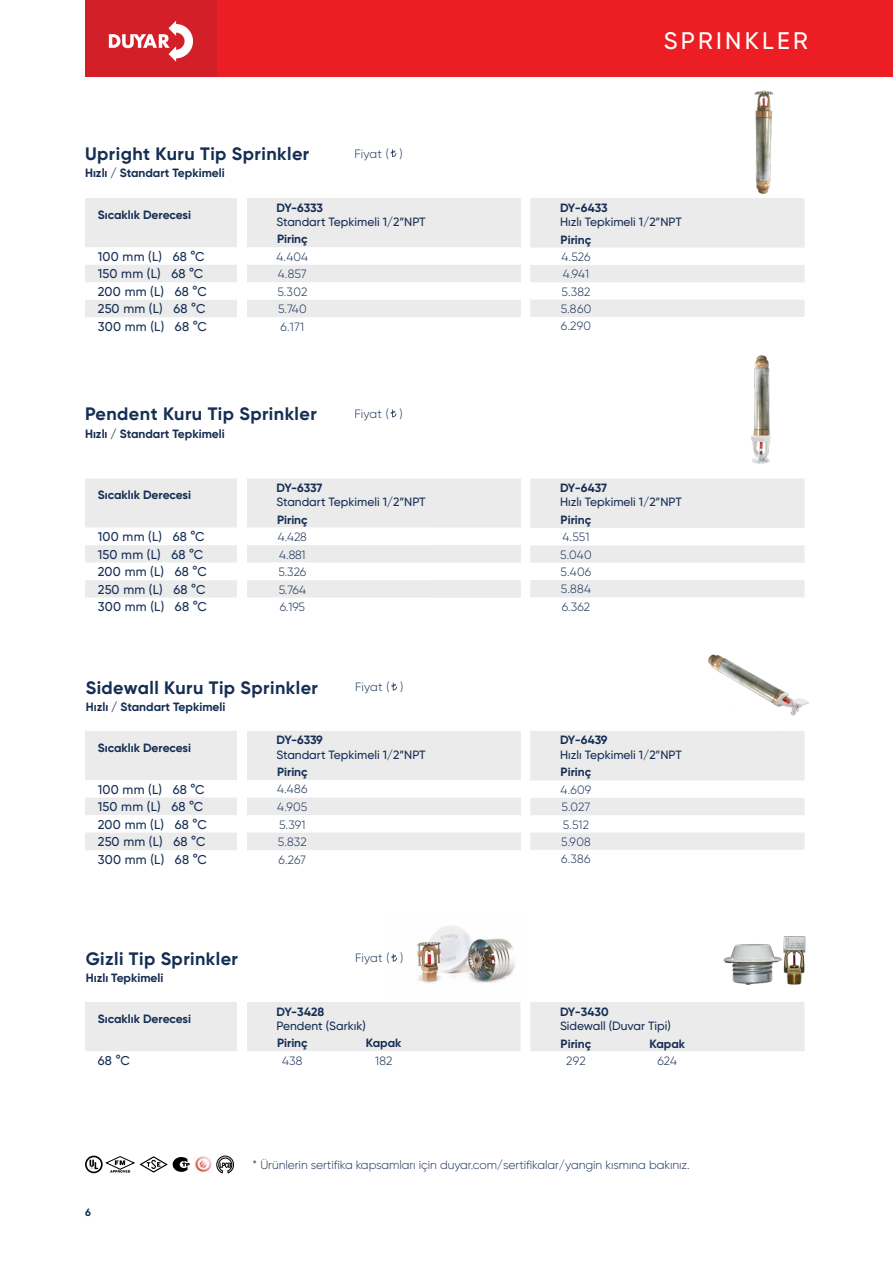
<style>
.page{position:relative;width:893px;height:1263px;background:#fff}
.page>*{position:absolute;margin:0;border:0;box-sizing:border-box;transform-origin:0 0}
.t1{font:500 24px "Gilroy";letter-spacing:.135em;color:#fff}
.t2{font:700 18px "Gilroy";letter-spacing:.025em;color:#152e53}
.t3{font:500 12.75px "Gilroy";letter-spacing:.02em;color:#152e53}
.t4{font:700 12px "Gilroy";color:#152e53}
.t5{font:300 12px/17.4px "Gilroy";letter-spacing:.02em;color:#152e53}
.t6{font:500 12px "Gilroy";color:#152e53}
.t7{font:300 12px "Gilroy";letter-spacing:-.005em;color:#193155}
.t8{font:700 10.5px "Gilroy";color:#152e53}
</style>
<div class="page">
<img style="left:392px;top:926px;width:123px;height:58px">
<div style="left:202px;top:0;width:691px;height:77px;background:#ed1d24"></div>
<div style="left:85px;top:0;width:132px;height:77px;background:#d31f27"></div>
<svg style="left:109px;top:21px;width:84px;height:41px"></svg>
<svg style="left:391px;top:149px;width:5px;height:8px"></svg>
<svg style="left:530px;top:479px;width:274px;height:118px"></svg>
<img style="left:754px;top:90px;width:20px;height:104px">
<svg style="left:85px;top:479px;width:436px;height:119px;background:#ededee"></svg>
<svg style="left:85px;top:528px;width:344px;height:70px"></svg>
<svg style="left:391px;top:683px;width:6px;height:7px"></svg>
<svg style="left:530px;top:731px;width:274px;height:119px"></svg>
<svg style="left:85px;top:731px;width:436px;height:119px;fill:#ebebec"></svg>
<div style="left:237px;top:731px;width:10px;height:132px;background:#fff"></div>
<img style="left:707px;top:654px;width:102px;height:106px">
<svg style="left:391px;top:410px;width:5px;height:7px"></svg>
<svg style="left:530px;top:198px;width:274px;height:119px"></svg>
<svg style="left:85px;top:198px;width:436px;height:119px;fill:#ebebec"></svg>
<div style="left:237px;top:198px;width:10px;height:133px;background:#fff"></div>
<img style="left:751px;top:355px;width:20px;height:109px">
<div style="left:530px;top:1002px;width:274px;height:49px;background:#ebebec"></div>
<img style="left:195px;top:1156px;width:17px;height:17px">
<svg style="left:85px;top:1155px;width:105px;height:18px"></svg>
<svg style="left:217px;top:1156px;width:17px;height:17px"></svg>
<svg style="left:391px;top:954px;width:6px;height:7px"></svg>
<div style="left:85px;top:1002px;width:435px;height:49px;background:#ebebec"></div>
<div style="left:237px;top:1002px;width:10px;height:67px;background:#fff"></div>
<div style="left:237px;top:477px;width:10px;height:133px;background:#fff"></div>
<img style="left:700px;top:936px;width:106px;height:67px">
<h2 class="t2" style="left:85px;top:143px;width:226px">Upright Kuru Tip Sprinkler</h2>
<p class="t4" style="left:85px;top:166px;width:141px">Hızlı / Standart Tepkimeli</p>
<p class="t5" style="left:354px;top:145px;width:50px">Fiyat ( )</p>
<p class="t4" style="left:98px;top:207px;width:95px">Sıcaklık Derecesi</p>
<p class="t4" style="left:276px;top:200px;width:48px">DY-6333</p>
<p class="t6" style="left:276px;top:214px;width:151px">Standart Tepkimeli 1/2”NPT</p>
<p class="t4" style="left:277px;top:232px;width:32px">Pirinç</p>
<p class="t3" style="left:98px;top:249px;width:108px">100 mm (L) 68 °C</p>
<p class="t5" style="left:276px;top:248px;width:33px">4.404</p>
<p class="t3" style="left:98px;top:266px;width:107px">150 mm (L) 68 °C</p>
<p class="t5" style="left:278px;top:265px;width:31px">4.857</p>
<p class="t3" style="left:98px;top:284px;width:110px">200 mm (L) 68 °C</p>
<p class="t5" style="left:277px;top:283px;width:31px">5.302</p>
<p class="t3" style="left:98px;top:301px;width:109px">250 mm (L) 68 °C</p>
<p class="t5" style="left:278px;top:300px;width:30px">5.740</p>
<p class="t3" style="left:98px;top:319px;width:111px">300 mm (L) 68 °C</p>
<p class="t5" style="left:281px;top:318px;width:25px">6.171</p>
<h2 class="t2" style="left:85px;top:403px;width:233px">Pendent Kuru Tip Sprinkler</h2>
<p class="t4" style="left:85px;top:426px;width:141px">Hızlı / Standart Tepkimeli</p>
<p class="t5" style="left:354px;top:405px;width:50px">Fiyat ( )</p>
<p class="t4" style="left:98px;top:487px;width:95px">Sıcaklık Derecesi</p>
<p class="t4" style="left:276px;top:480px;width:48px">DY-6337</p>
<p class="t6" style="left:276px;top:495px;width:151px">Standart Tepkimeli 1/2”NPT</p>
<p class="t4" style="left:277px;top:512px;width:32px">Pirinç</p>
<p class="t3" style="left:98px;top:529px;width:108px">100 mm (L) 68 °C</p>
<p class="t5" style="left:278px;top:528px;width:31px">4.428</p>
<p class="t3" style="left:98px;top:546px;width:107px">150 mm (L) 68 °C</p>
<p class="t5" style="left:279px;top:545px;width:28px">4.881</p>
<p class="t3" style="left:98px;top:564px;width:110px">200 mm (L) 68 °C</p>
<p class="t5" style="left:278px;top:563px;width:29px">5.326</p>
<p class="t3" style="left:98px;top:582px;width:109px">250 mm (L) 68 °C</p>
<p class="t5" style="left:279px;top:581px;width:29px">5.764</p>
<p class="t3" style="left:98px;top:599px;width:111px">300 mm (L) 68 °C</p>
<p class="t5" style="left:280px;top:598px;width:27px">6.195</p>
<h2 class="t2" style="left:86px;top:676px;width:234px">Sidewall Kuru Tip Sprinkler</h2>
<p class="t4" style="left:86px;top:699px;width:141px">Hızlı / Standart Tepkimeli</p>
<p class="t5" style="left:355px;top:678px;width:50px">Fiyat ( )</p>
<p class="t4" style="left:98px;top:740px;width:95px">Sıcaklık Derecesi</p>
<p class="t4" style="left:276px;top:733px;width:48px">DY-6339</p>
<p class="t6" style="left:276px;top:747px;width:151px">Standart Tepkimeli 1/2”NPT</p>
<p class="t4" style="left:277px;top:764px;width:32px">Pirinç</p>
<p class="t3" style="left:98px;top:781px;width:108px">100 mm (L) 68 °C</p>
<p class="t5" style="left:277px;top:780px;width:32px">4.486</p>
<p class="t3" style="left:98px;top:799px;width:107px">150 mm (L) 68 °C</p>
<p class="t5" style="left:277px;top:798px;width:32px">4.905</p>
<p class="t3" style="left:98px;top:816px;width:110px">200 mm (L) 68 °C</p>
<p class="t5" style="left:279px;top:815px;width:28px">5.391</p>
<p class="t3" style="left:98px;top:834px;width:109px">250 mm (L) 68 °C</p>
<p class="t5" style="left:278px;top:833px;width:30px">5.832</p>
<p class="t3" style="left:98px;top:851px;width:111px">300 mm (L) 68 °C</p>
<p class="t5" style="left:279px;top:850px;width:29px">6.267</p>
<h2 class="t2" style="left:86px;top:947px;width:154px">Gizli Tip Sprinkler</h2>
<p class="t4" style="left:86px;top:970px;width:79px">Hızlı Tepkimeli</p>
<p class="t5" style="left:355px;top:949px;width:50px">Fiyat ( )</p>
<p class="t4" style="left:98px;top:1011px;width:95px">Sıcaklık Derecesi</p>
<p class="t4" style="left:276px;top:1004px;width:49px">DY-3428</p>
<p class="t6" style="left:276px;top:1018px;width:91px">Pendent (Sarkık)</p>
<p class="t4" style="left:277px;top:1035px;width:32px">Pirinç</p>
<p class="t4" style="left:366px;top:1035px;width:37px">Kapak</p>
<p class="t3" style="left:98px;top:1052px;width:34px">68 °C</p>
<p class="t5" style="left:282px;top:1051px;width:22px">438</p>
<p class="t5" style="left:375px;top:1051px;width:19px">182</p>
<h1 class="t1" style="left:664px;top:26px;width:145px">SPRINKLER</h1>
<p class="t4" style="left:560px;top:200px;width:49px">DY-6433</p>
<p class="t6" style="left:560px;top:214px;width:123px">Hızlı Tepkimeli 1/2”NPT</p>
<p class="t4" style="left:561px;top:232px;width:32px">Pirinç</p>
<p class="t5" style="left:561px;top:248px;width:32px">4.526<br>4.941<br>5.382<br>5.860<br>6.290</p>
<p class="t4" style="left:560px;top:480px;width:49px">DY-6437</p>
<p class="t6" style="left:560px;top:495px;width:123px">Hızlı Tepkimeli 1/2”NPT</p>
<p class="t4" style="left:561px;top:512px;width:32px">Pirinç</p>
<p class="t5" style="left:560px;top:528px;width:33px">4.551<br>5.040<br>5.406<br>5.884<br>6.362</p>
<p class="t4" style="left:560px;top:733px;width:49px">DY-6439</p>
<p class="t6" style="left:560px;top:747px;width:123px">Hızlı Tepkimeli 1/2”NPT</p>
<p class="t4" style="left:561px;top:765px;width:32px">Pirinç</p>
<p class="t5" style="left:561px;top:781px;width:32px">4.609<br>5.027<br>5.512<br>5.908<br>6.386</p>
<p class="t4" style="left:560px;top:1004px;width:50px">DY-3430</p>
<p class="t6" style="left:560px;top:1018px;width:112px">Sidewall (Duvar Tipi)</p>
<p class="t4" style="left:561px;top:1036px;width:32px">Pirinç</p>
<p class="t4" style="left:650px;top:1036px;width:37px">Kapak</p>
<p class="t5" style="left:566px;top:1052px;width:21px">292</p>
<p class="t5" style="left:658px;top:1052px;width:21px">624</p>
<p class="t8" style="left:85px;top:1205px;width:7px">6</p>
<p class="t7" style="left:253px;top:1157px;width:439px">* Ürünlerin sertifika kapsamları için duyar.com/sertifikalar/yangin kısmına bakınız.</p>
</div>
